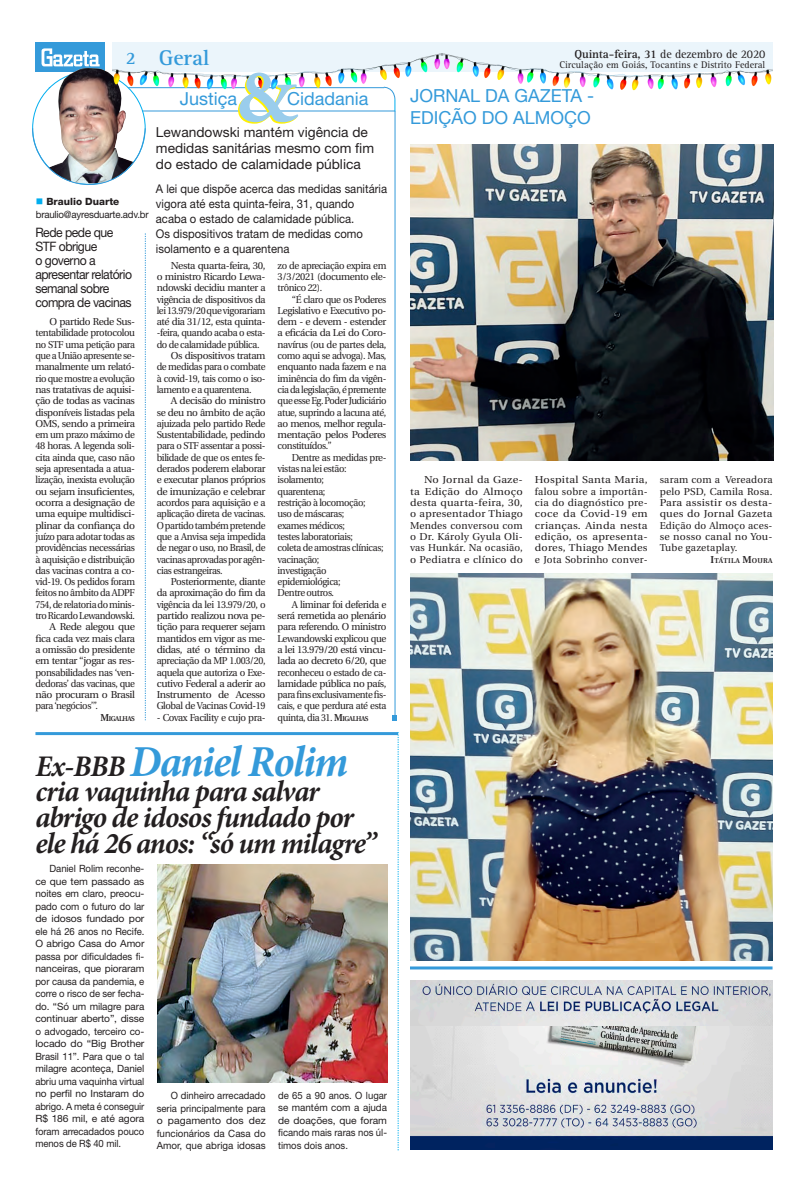
<style>
.page{position:relative;width:808px;height:1191px;background:#fff}
.page>*{position:absolute;margin:0;border:0;box-sizing:border-box;transform-origin:0 0}
.Retranca{font:700 76px "Adobe Garamond Pro";color:#fff101}
.t1{font:italic 700 44.3px "Minion Pro";letter-spacing:-.03em;color:#349ada;scale:.96 1}
.t2{font:italic 700 30px/25.9px "Minion Pro";letter-spacing:-.025em;color:#231f20;scale:.96 1}
.t3{font:700 22px "Rotis Serif";color:#349ada}
.Retranca-2{font:18px "Helvetica Neue";color:#349ada}
.t4{font:700 18px "Rotis Serif";color:#349ada}
.txt_colunas{font:13.8px/16.2px "Helvetica Neue";color:#231f20}
.txt_colunas-2{font:13px/14px "Helvetica Neue";letter-spacing:-.04em;color:#231f20;scale:.94 1}
.txt_colunas-3{font:12px/15px "Helvetica Neue";color:#231f20;scale:.94 1}
.t5{font:12px "Rotis Serif";letter-spacing:-.01em;color:#231f20}
.TExto_Corrido{font:10px/11.3px "Utopia";letter-spacing:-.04em;color:#231f20;text-align:justify}
.Notinhas_famosos{font:10px/12.5px "Helvetica Neue";color:#231f20;text-align:justify;scale:.96 1}
.TExto_Corrido-2{font:10px/11.3px "Utopia";letter-spacing:-.04em;color:#231f20;text-align:justify;scale:.95 1}
.TExto_Corrido-3{font:10px/11.3px "Utopia";letter-spacing:-.04em;color:#231f20;text-align:justify;scale:1.1 1}
.Notinhas_famosos-2{font:10px/12.5px "Helvetica Neue";color:#231f20;text-align:justify;scale:.95 1}
.TExto_Corrido-4{font:10px "Utopia";letter-spacing:-.04em;color:#231f20;scale:.94 1}
.t6{font:10px "Rotis Serif";color:#231f20}
.TExto_Corrido-5{font:10px/11.3px "Utopia";letter-spacing:-.04em;color:#231f20;scale:.96 1}
.Notinhas_famosos-3{font:10px "Helvetica Neue";letter-spacing:-.02em;color:#231f20}
.t7{font:800 10px "Helvetica Neue";color:#231f20}
.TExto_Corrido-6{font:600 7px "Utopia";letter-spacing:.03em;color:#231f20}
.TExto_Corrido-7{font:600 7px "Utopia";letter-spacing:-.055em;color:#231f20;scale:.94 1}
.s1{font-weight:700}
.s2{color:#00aeef}
.s3{font-size:10px}
.s4{font-weight:600}
.s5{font-weight:600;font-size:7px}
.s6{font-size:30px;color:#231f20}
</style>
<div class="page">
<div style="left:112px;top:43px;width:660px;height:29px;background:#ebf5fb"></div>
<div style="left:35px;top:43px;width:70px;height:29px;background:#349ada"></div>
<svg style="left:42px;top:48px;width:58px;height:17px"></svg>
<hr style="left:35px;top:732px;width:363px;height:3px;background:#349ada">
<svg style="left:398px;top:732px;width:1px;height:418px"></svg>
<svg style="left:392px;top:715px;width:5px;height:6px"></svg>
<hr style="left:395px;top:111px;width:1px;height:610px;background:#349ada">
<hr style="left:35px;top:111px;width:360px;height:1px;background:#349ada">
<img style="left:39px;top:65px;width:100px;height:63px">
<img style="left:32px;top:128px;width:114px;height:57px">
<svg style="left:145px;top:233px;width:1px;height:487px"></svg>
<hr style="left:410px;top:966px;width:362px;height:3px;background:#349ada">
<img style="left:410px;top:980px;width:362px;height:169px">
<svg style="left:384px;top:94px;width:12px;height:17px"></svg>
<img style="left:112px;top:54px;width:660px;height:40px">
<div style="left:403px;top:82px;width:197px;height:53px;background:#fff"></div>
<img style="left:410px;top:144px;width:364px;height:316px">
<img style="left:410px;top:574px;width:362px;height:386px">
<img style="left:157px;top:864px;width:230px;height:218px">
<p class="t5" style="left:574px;top:47px;width:192px"><span class="s1">Quinta-feira, 31</span> de dezembro de 2020</p>
<p class="t4" style="left:126px;top:48px;width:12px">2</p>
<p class="t3" style="left:159px;top:45px;width:52px">Geral</p>
<p class="t6" style="left:559px;top:59px;width:207px">Circulação em Goiás, Tocantins e Distrito Federal</p>
<p class="Retranca" style="left:234px;top:54px;width:64px">&amp;</p>
<p class="Retranca-2" style="left:180px;top:88px;width:59px">Justiça</p>
<p class="Retranca-2" style="left:287px;top:88px;width:83px">Cidadania</p>
<p class="txt_colunas" style="left:156px;top:124px;width:220px">Lewandowski mantém vigência de medidas sanitárias mesmo com fim do estado de calamidade pública</p>
<p class="txt_colunas-3" style="left:156px;top:181px;width:247px">A lei que dispõe acerca das medidas sanitária vigora até esta quinta-feira, 31, quando acaba o estado de calamidade pública.<br>Os dispositivos tratam de medidas como isolamento e a quarentena</p>
<p class="TExto_Corrido" style="left:157px;top:260px;width:110px;text-indent:14px">Nesta quarta-feira, 30, o ministro Ricardo Lewa&shy;ndowski decidiu manter a vigência de dispositivos da lei 13.979/20 que vigorariam até dia 31/12, esta quinta--feira, quando acaba o esta&shy;do de calamidade pública.</p>
<p class="TExto_Corrido" style="left:157px;top:350px;width:110px;text-indent:14px">Os dispositivos tratam de medidas para o combate à covid-19, tais como o iso&shy;lamento e a quarentena.</p>
<p class="TExto_Corrido" style="left:157px;top:395px;width:110px;text-indent:14px">A decisão do ministro se deu no âmbito de ação ajuizada pelo partido Rede Sustentabilidade, pedindo para o STF assentar a possi&shy;bilidade de que os entes fe&shy;derados poderem elaborar e executar planos próprios de imunização e celebrar acordos para aquisição e a aplicação direta de vacinas.<br>O partido também pretende que a Anvisa seja impedida de negar o uso, no Brasil, de vacinas aprovadas por agên&shy;cias estrangeiras.</p>
<p class="TExto_Corrido" style="left:157px;top:576px;width:110px;text-indent:14px">Posteriormente, diante da aproximação do fim da vigência da lei 13.979/20, o partido realizou nova pe&shy;tição para requerer sejam mantidos em vigor as me&shy;didas, até o término da apreciação da MP 1.003/20, aquela que autoriza o Exe&shy;cutivo Federal a aderir ao Instrumento de Acesso Global de Vacinas Covid-19</p>
<p class="TExto_Corrido" style="left:157px;top:712px;width:110px">- Covax Facility e cujo pra-</p>
<p class="t7" style="left:36px;top:195px;width:85px"><span class="s2">■</span> Braulio Duarte</p>
<p class="Notinhas_famosos-3" style="left:36px;top:208px;width:114px">braulio@ayresduarte.adv.br</p>
<p class="txt_colunas-2" style="left:35px;top:225px;width:104px">Rede pede que<br>STF obrigue<br>o governo a apresentar relatório semanal sobre compra de vacinas</p>
<p class="TExto_Corrido" style="left:35px;top:316px;width:101px;text-indent:14px">O partido Rede Sus&shy;tentabilidade protocolou no STF uma petição para que a União apresente se&shy;manalmente um relató&shy;rio que mostre a evolução nas tratativas de aquisi&shy;ção de todas as vacinas disponíveis listadas pela OMS, sendo a primeira em um prazo máximo de 48 horas. A legenda soli&shy;cita ainda que, caso não seja apresentada a atua&shy;lização, inexista evolução ou sejam insuficientes, ocorra a designação de uma equipe multidisci&shy;plinar da confiança do juízo para adotar todas as providências necessárias à aquisição e distribuição das vacinas contra a co&shy;vid-19. Os pedidos foram feitos no âmbito da ADPF 754, de relatoria do minis&shy;tro Ricardo Lewandowski.</p>
<p class="TExto_Corrido" style="left:35px;top:621px;width:101px;text-indent:14px">A Rede alegou que fica cada vez mais clara a omissão do presidente em tentar “jogar as res&shy;ponsabilidades nas ‘ven&shy;dedoras’ das vacinas, que não procuram o Brasil para ‘negócios’”.</p>
<p class="TExto_Corrido-7" style="left:100px;top:714px;width:38px"><span class="s3">M</span>IGALHAS</p>
<p class="TExto_Corrido-2" style="left:278px;top:260px;width:116px">zo de apreciação expira em 3/3/2021 (documento ele&shy;trônico 22).</p>
<p class="TExto_Corrido-2" style="left:278px;top:294px;width:116px;text-indent:14px">“É claro que os Poderes Legislativo e Executivo po&shy;dem - e devem - estender a eficácia da Lei do Coro&shy;navírus (ou de partes dela, como aqui se advoga). Mas, enquanto nada fazem e na iminência do fim da vigên&shy;cia da legislação, é premente que esse Eg. Poder Judiciário atue, suprindo a lacuna até, ao menos, melhor regula&shy;mentação pelos Poderes constituídos.”</p>
<p class="TExto_Corrido-5" style="left:278px;top:452px;width:115px;text-indent:14px">Dentre as medidas pre&shy;vistas na lei estão:</p>
<p class="TExto_Corrido-4" style="left:278px;top:474px;width:51px">isolamento;</p>
<p class="TExto_Corrido-4" style="left:278px;top:486px;width:52px">quarentena;</p>
<p class="TExto_Corrido-4" style="left:278px;top:497px;width:95px">restrição à locomoção;</p>
<p class="TExto_Corrido-4" style="left:278px;top:508px;width:72px">uso de máscaras;</p>
<p class="TExto_Corrido-4" style="left:278px;top:520px;width:73px">exames médicos;</p>
<p class="TExto_Corrido-4" style="left:278px;top:531px;width:82px">testes laboratoriais;</p>
<p class="TExto_Corrido-4" style="left:278px;top:542px;width:114px">coleta de amostras clínicas;</p>
<p class="TExto_Corrido-4" style="left:278px;top:553px;width:46px">vacinação;</p>
<p class="TExto_Corrido-4" style="left:278px;top:565px;width:53px">investigação</p>
<p class="TExto_Corrido-4" style="left:278px;top:576px;width:69px">epidemiológica;</p>
<p class="TExto_Corrido-4" style="left:278px;top:587px;width:62px">Dentre outros.</p>
<p class="TExto_Corrido" style="left:278px;top:599px;width:110px;text-indent:14px">A liminar foi deferida e será remetida ao plenário para referendo. O ministro Lewandowski explicou que a lei 13.979/20 está vincu&shy;lada ao decreto 6/20, que reconheceu o estado de ca&shy;lamidade pública no país, para fins exclusivamente fis&shy;cais, e que perdura até esta quinta, dia 31. <span class="s4">M</span><span class="s5">IGALHAS</span></p>
<p class="t1" style="left:35px;top:730px;width:328px"><span class="s6">Ex-BBB</span> Daniel Rolim</p>
<p class="t2" style="left:35px;top:778px;width:357px">cria vaquinha para salvar abrigo de idosos fundado por ele há 26 anos: “só um milagre”</p>
<p class="Notinhas_famosos" style="left:35px;top:862px;width:115px;text-indent:14px">Daniel Rolim reconhe&shy;ce que tem passado as noites em claro, preocu&shy;pado com o futuro do lar de idosos fundado por ele há 26 anos no Recife.<br>O abrigo Casa do Amor passa por dificuldades fi&shy;nanceiras, que pioraram por causa da pandemia, e corre o risco de ser fecha&shy;do. “Só um milagre para continuar aberto”, disse o advogado, terceiro co&shy;locado do “Big Brother Brasil 11”. Para que o tal milagre aconteça, Daniel abriu uma vaquinha virtual no perfil no Instaram do abrigo. A meta é conseguir R$ 186 mil, e até agora foram arrecadados pouco menos de R$ 40 mil.</p>
<p class="Notinhas_famosos-2" style="left:157px;top:1089px;width:116px;text-indent:14px">O dinheiro arrecadado seria principalmente para o pagamento dos dez funcionários da Casa do Amor, que abriga idosas</p>
<p class="Notinhas_famosos-2" style="left:278px;top:1089px;width:116px">de 65 a 90 anos. O lugar se mantém com a ajuda de doações, que foram ficando mais raras nos úl&shy;timos dois anos.</p>
<p class="Retranca-2" style="left:410px;top:85px;width:186px">JORNAL DA GAZETA -</p>
<p class="Retranca-2" style="left:410px;top:107px;width:182px">EDIÇÃO DO ALMOÇO</p>
<p class="TExto_Corrido-3" style="left:410px;top:474px;width:104px;text-indent:14px">No Jornal da Gaze&shy;ta Edição do Almoço desta quarta-feira, 30, o apresentador Thiago Mendes conversou com o Dr. Károly Gyula Oli&shy;vas Hunkár. Na ocasião, o Pediatra e clínico do</p>
<p class="TExto_Corrido-3" style="left:535px;top:474px;width:104px">Hospital Santa Maria, falou sobre a importân&shy;cia do diagnóstico pre&shy;coce da Covid-19 em crianças. Ainda nesta edição, os apresenta&shy;dores, Thiago Mendes e Jota Sobrinho conver-</p>
<p class="TExto_Corrido" style="left:660px;top:474px;width:114px">saram com a Vereadora pelo PSD, Camila Rosa.<br>Para assistir os desta&shy;ques do Jornal Gazeta Edição do Almoço aces&shy;se nosso canal no You-Tube gazetaplay.</p>
<p class="TExto_Corrido-6" style="left:710px;top:556px;width:64px"><span class="s3">I</span>TÁTILA <span class="s3">M</span>OURA</p>
</div>
